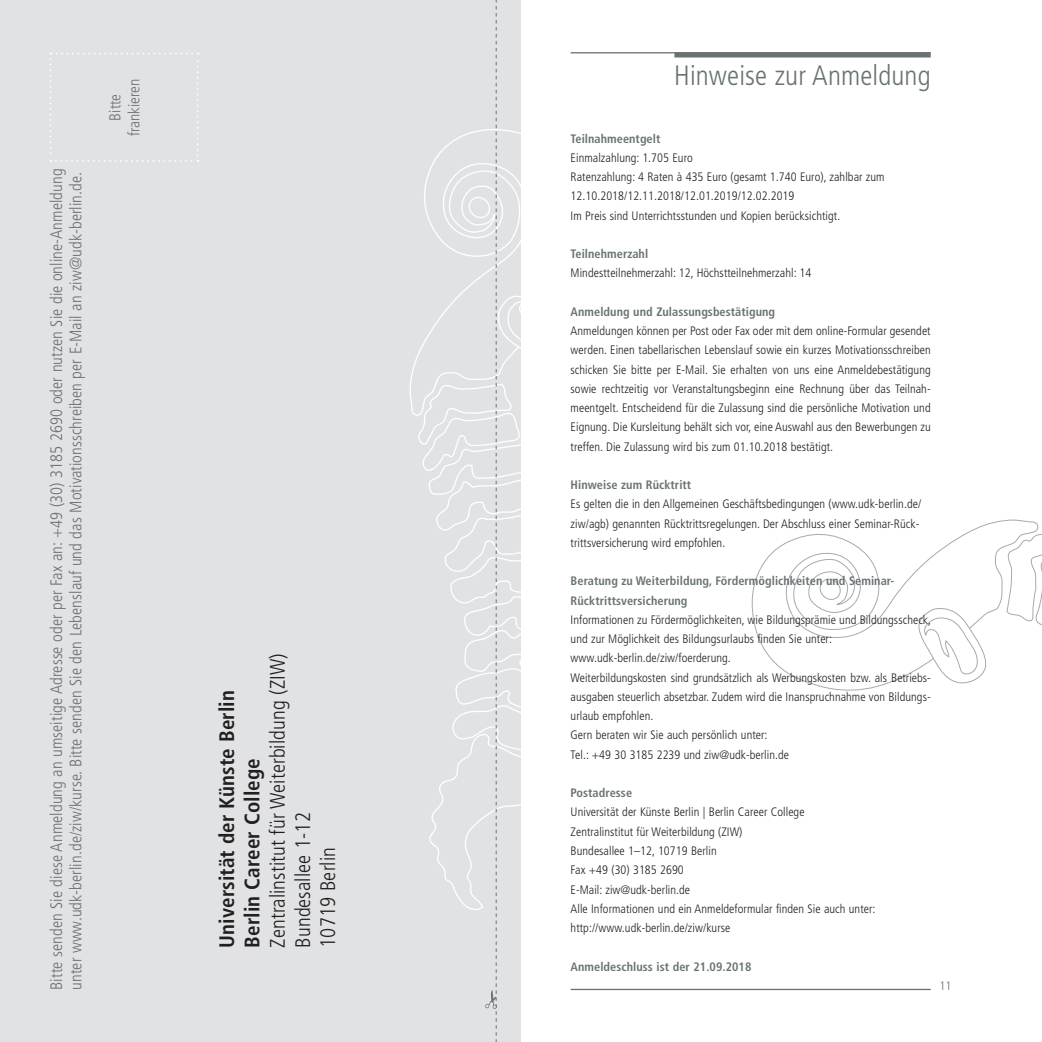
<style>
.page{position:relative;width:1042px;height:1042px;background:#fff}
.page>*{position:absolute;margin:0;border:0;box-sizing:border-box;transform-origin:0 0}
.titel_rechts{font:300 condensed 28px "Frutiger LT Std";letter-spacing:.005em;color:#697374}
.t1{font:300 condensed 21px "Frutiger LT Std";letter-spacing:.005em;color:#231f20}
.t2{font:700 condensed 21px "Frutiger LT Std";letter-spacing:.005em;color:#231f20}
.fliesstext_D{font:300 condensed 16.62px "Frutiger LT Std";letter-spacing:.005em;color:#697374}
.t3{font:300 condensed 15.75px "Frutiger LT Std";color:#697374}
.fliesstext_D-2{font:300 condensed 12.25px/19.2px "Frutiger LT Std";letter-spacing:.005em;color:#231f20}
.klein_grau{font:700 condensed 12.25px/19.2px "Frutiger LT Std";letter-spacing:.005em;color:#697374}
.t4{font:300 condensed 12.25px "Frutiger LT Std";color:#697374}
</style>
<div class="page">
<hr style="left:570px;top:989px;width:360px;height:1px;background:#697374">
<div style="left:0;top:0;width:521px;height:1042px;background:#e1e2e4"></div>
<svg style="left:751px;top:519px;width:287px;height:172px"></svg>
<div style="left:820px;top:579px;width:20px;height:21px;background:#fff;border-radius:50%"></div>
<div style="left:819px;top:579px;width:22px;height:21px;border:1px solid #a8a9ad;border-radius:50%"></div>
<svg style="left:1006px;top:528px;width:36px;height:102px"></svg>
<svg style="left:917px;top:608px;width:72px;height:75px"></svg>
<svg style="left:409px;top:0;width:112px;height:1042px"></svg>
<svg style="left:50px;top:53px;width:149px;height:109px"></svg>
<hr style="left:570px;top:52px;width:360px;height:1px;background:#697374">
<div style="left:674px;top:52px;width:256px;height:6px;background:#697374"></div>
<p class="fliesstext_D" style="left:47px;top:990px;width:823px;rotate:-90deg">Bitte senden Sie diese Anmeldung an umseitige Adresse oder per Fax an: +49 (30) 3185 2690 oder nutzen Sie die online-Anmeldung</p>
<p class="fliesstext_D" style="left:66px;top:990px;width:819px;rotate:-90deg">unter www.udk-berlin.de/ziw/kurse. Bitte senden Sie den Lebenslauf und das Motivationsschreiben per E-Mail an ziw@udk-berlin.de.</p>
<p class="t3" style="left:125px;top:136px;width:59px;rotate:-90deg">frankieren</p>
<p class="t3" style="left:106px;top:120px;width:28px;rotate:-90deg">Bitte</p>
<p class="t2" style="left:214px;top:947px;width:259px;rotate:-90deg">Universität der Künste Berlin</p>
<p class="t1" style="left:265px;top:947px;width:296px;rotate:-90deg">Zentralinstitut für Weiterbildung (ZIW)</p>
<p class="t2" style="left:240px;top:947px;width:191px;rotate:-90deg">Berlin Career College</p>
<p class="t1" style="left:291px;top:947px;width:137px;rotate:-90deg">Bundesallee 1-12</p>
<p class="t1" style="left:316px;top:947px;width:102px;rotate:-90deg">10719 Berlin</p>
<p class="titel_rechts" style="left:674px;top:59px;width:258px">Hinweise zur Anmeldung</p>
<p class="klein_grau" style="left:570px;top:129px;width:91px">Teilnahmeentgelt</p>
<p class="fliesstext_D-2" style="left:570px;top:148px;width:124px">Einmalzahlung: 1.705 Euro</p>
<p class="fliesstext_D-2" style="left:570px;top:167px;width:315px">Ratenzahlung: 4 Raten à 435 Euro (gesamt 1.740 Euro), zahlbar zum<br>12.10.2018/12.11.2018/12.01.2019/12.02.2019</p>
<p class="fliesstext_D-2" style="left:570px;top:206px;width:271px">Im Preis sind Unterrichtsstunden und Kopien berücksichtigt.</p>
<p class="klein_grau" style="left:570px;top:244px;width:79px">Teilnehmerzahl</p>
<p class="fliesstext_D-2" style="left:570px;top:264px;width:242px">Mindestteilnehmerzahl: 12, Höchstteilnehmerzahl: 14</p>
<p class="klein_grau" style="left:570px;top:302px;width:206px">Anmeldung und Zulassungsbestätigung</p>
<p class="fliesstext_D-2" style="left:570px;top:321px;width:362px;text-align:justify">Anmeldungen können per Post oder Fax oder mit dem online-Formular gesendet werden. Einen tabellarischen Lebenslauf sowie ein kurzes Motivationsschreiben schicken Sie bitte per E-Mail. Sie erhalten von uns eine Anmeldebestätigung sowie rechtzeitig vor Veranstaltungsbeginn eine Rechnung über das Teilnah&shy;meentgelt. Entscheidend für die Zulassung sind die persönliche Motivation und Eignung. Die Kursleitung behält sich vor, eine Auswahl aus den Bewerbungen zu treffen. Die Zulassung wird bis zum 01.10.2018 bestätigt.</p>
<p class="klein_grau" style="left:570px;top:475px;width:122px">Hinweise zum Rücktritt</p>
<p class="fliesstext_D-2" style="left:570px;top:495px;width:352px">Es gelten die in den Allgemeinen Geschäftsbedingungen (www.udk-berlin.de/ ziw/agb) genannten Rücktrittsregelungen. Der Abschluss einer Seminar-Rück&shy;trittsversicherung wird empfohlen.</p>
<p class="klein_grau" style="left:570px;top:571px;width:325px">Beratung zu Weiterbildung, Fördermöglichkeiten und Seminar-<br>Rücktrittsversicherung</p>
<p class="fliesstext_D-2" style="left:570px;top:610px;width:362px">Informationen zu Fördermöglichkeiten, wie Bildungsprämie und Bildungsscheck, und zur Möglichkeit des Bildungsurlaubs finden Sie unter:</p>
<p class="fliesstext_D-2" style="left:570px;top:649px;width:162px">www.udk-berlin.de/ziw/foerderung.</p>
<p class="fliesstext_D-2" style="left:570px;top:668px;width:362px;text-align:justify">Weiterbildungskosten sind grundsätzlich als Werbungskosten bzw. als Betriebs&shy;ausgaben steuerlich absetzbar. Zudem wird die Inanspruchnahme von Bildungs&shy;urlaub empfohlen.</p>
<p class="fliesstext_D-2" style="left:570px;top:726px;width:198px">Gern beraten wir Sie auch persönlich unter:</p>
<p class="fliesstext_D-2" style="left:570px;top:745px;width:220px">Tel.: +49 30 3185 2239 und ziw@udk-berlin.de</p>
<p class="klein_grau" style="left:570px;top:783px;width:63px">Postadresse</p>
<p class="fliesstext_D-2" style="left:570px;top:803px;width:235px">Universität der Künste Berlin | Berlin Career College</p>
<p class="fliesstext_D-2" style="left:570px;top:822px;width:173px">Zentralinstitut für Weiterbildung (ZIW)</p>
<p class="fliesstext_D-2" style="left:570px;top:841px;width:148px">Bundesallee 1–12, 10719 Berlin</p>
<p class="fliesstext_D-2" style="left:570px;top:860px;width:115px">Fax +49 (30) 3185 2690</p>
<p class="fliesstext_D-2" style="left:570px;top:880px;width:121px">E-Mail: ziw@udk-berlin.de</p>
<p class="fliesstext_D-2" style="left:570px;top:899px;width:306px">Alle Informationen und ein Anmeldeformular finden Sie auch unter:</p>
<p class="fliesstext_D-2" style="left:570px;top:918px;width:161px">http://www.udk-berlin.de/ziw/kurse</p>
<p class="klein_grau" style="left:570px;top:956px;width:182px">Anmeldeschluss ist der 21.09.2018</p>
<p class="t4" style="left:939px;top:978px;width:13px">11</p>
</div>
